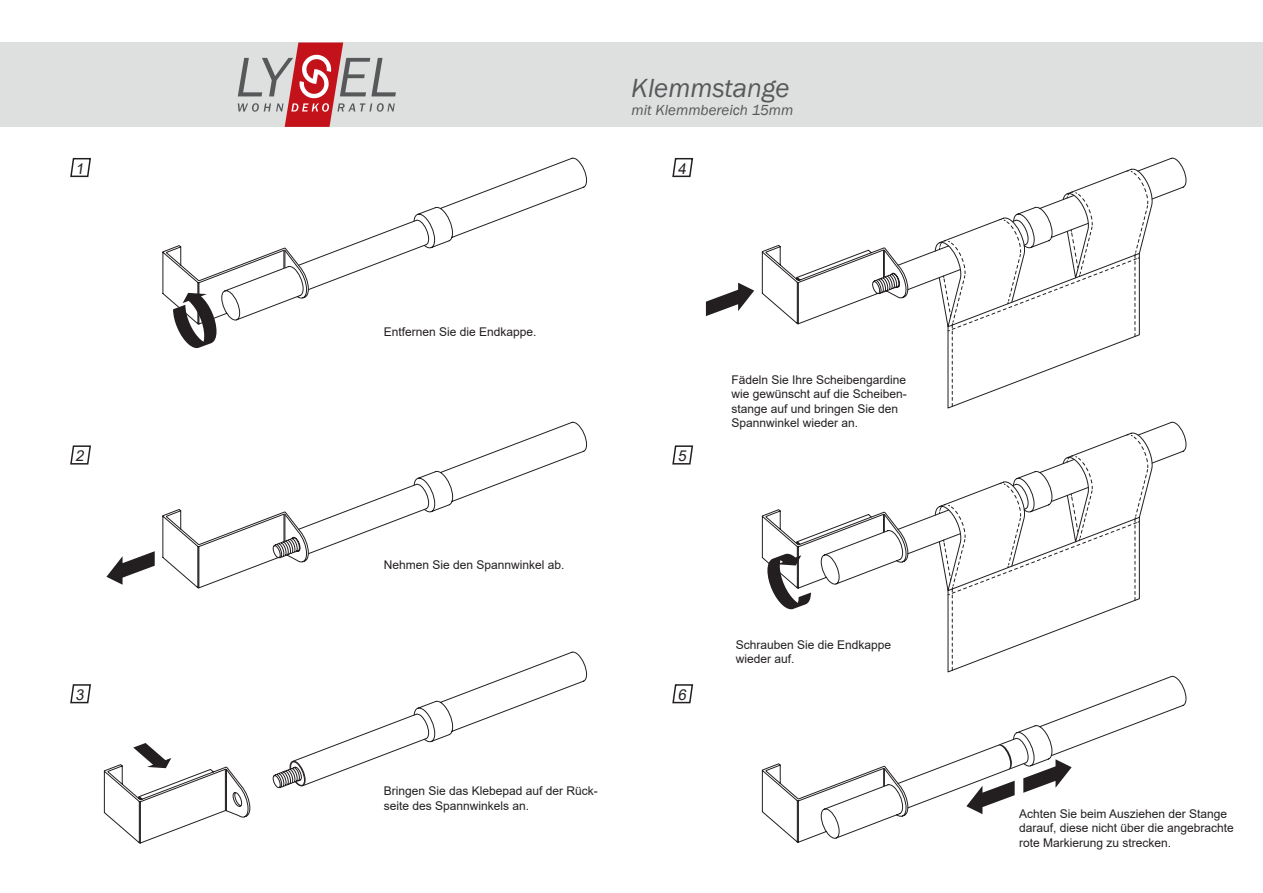
<style>
.page{position:relative;width:1263px;height:893px;background:#fff}
.page>*{position:absolute;margin:0;border:0;box-sizing:border-box;transform-origin:0 0}
.t1{font:italic 27px "Franklin Gothic";color:#57585a}
.t2{font:italic 15px "Franklin Gothic";color:#57585a}
.t3{font:15px "Arial";color:#231f20}
.t4{font:12px/14.4px "Arial";color:#231f20}
</style>
<div class="page">
<div style="left:0;top:43px;width:1263px;height:84px;background:#dde0df"></div>
<svg style="left:238px;top:43px;width:158px;height:84px"></svg>
<svg style="left:104px;top:743px;width:146px;height:101px"></svg>
<svg style="left:273px;top:652px;width:314px;height:137px"></svg>
<svg style="left:70px;top:157px;width:21px;height:21px"></svg>
<svg style="left:70px;top:445px;width:21px;height:20px"></svg>
<svg style="left:70px;top:684px;width:21px;height:20px"></svg>
<svg style="left:672px;top:157px;width:22px;height:21px"></svg>
<svg style="left:672px;top:445px;width:22px;height:20px"></svg>
<svg style="left:672px;top:684px;width:22px;height:20px"></svg>
<svg style="left:162px;top:158px;width:425px;height:190px"></svg>
<svg style="left:162px;top:422px;width:425px;height:166px"></svg>
<svg style="left:106px;top:551px;width:49px;height:34px"></svg>
<svg style="left:284px;top:514px;width:2px;height:28px"></svg>
<svg style="left:706px;top:283px;width:48px;height:33px"></svg>
<svg style="left:762px;top:158px;width:424px;height:167px"></svg>
<svg style="left:897px;top:169px;width:255px;height:240px"></svg>
<svg style="left:883px;top:250px;width:2px;height:27px"></svg>
<svg style="left:762px;top:432px;width:424px;height:411px"></svg>
<h1 class="t1" style="left:631px;top:71px;width:160px">Klemmstange</h1>
<p class="t2" style="left:631px;top:101px;width:163px">mit Klemmbereich 15mm</p>
<p class="t3" style="left:76px;top:158px;width:13px">1</p>
<p class="t3" style="left:678px;top:158px;width:13px">4</p>
<p class="t4" style="left:384px;top:325px;width:154px">Entfernen Sie die Endkappe.</p>
<p class="t4" style="left:731px;top:373px;width:177px">Fädeln Sie Ihre Scheibengardine wie gewünscht auf die Scheiben&shy;stange auf und bringen Sie den<br>Spannwinkel wieder an.</p>
<p class="t3" style="left:76px;top:446px;width:13px">2</p>
<p class="t3" style="left:678px;top:446px;width:13px">5</p>
<p class="t4" style="left:384px;top:558px;width:182px">Nehmen Sie den Spannwinkel ab.</p>
<p class="t4" style="left:736px;top:637px;width:157px">Schrauben Sie die Endkappe wieder auf.</p>
<p class="t3" style="left:76px;top:684px;width:13px">3</p>
<p class="t3" style="left:678px;top:684px;width:13px">6</p>
<p class="t4" style="left:384px;top:784px;width:216px">Bringen Sie das Klebepad auf der Rück&shy;seite des Spannwinkels an.</p>
<p class="t4" style="left:1019px;top:806px;width:216px">Achten Sie beim Ausziehen der Stange darauf, diese nicht über die angebrachte rote Markierung zu strecken.</p>
</div>
